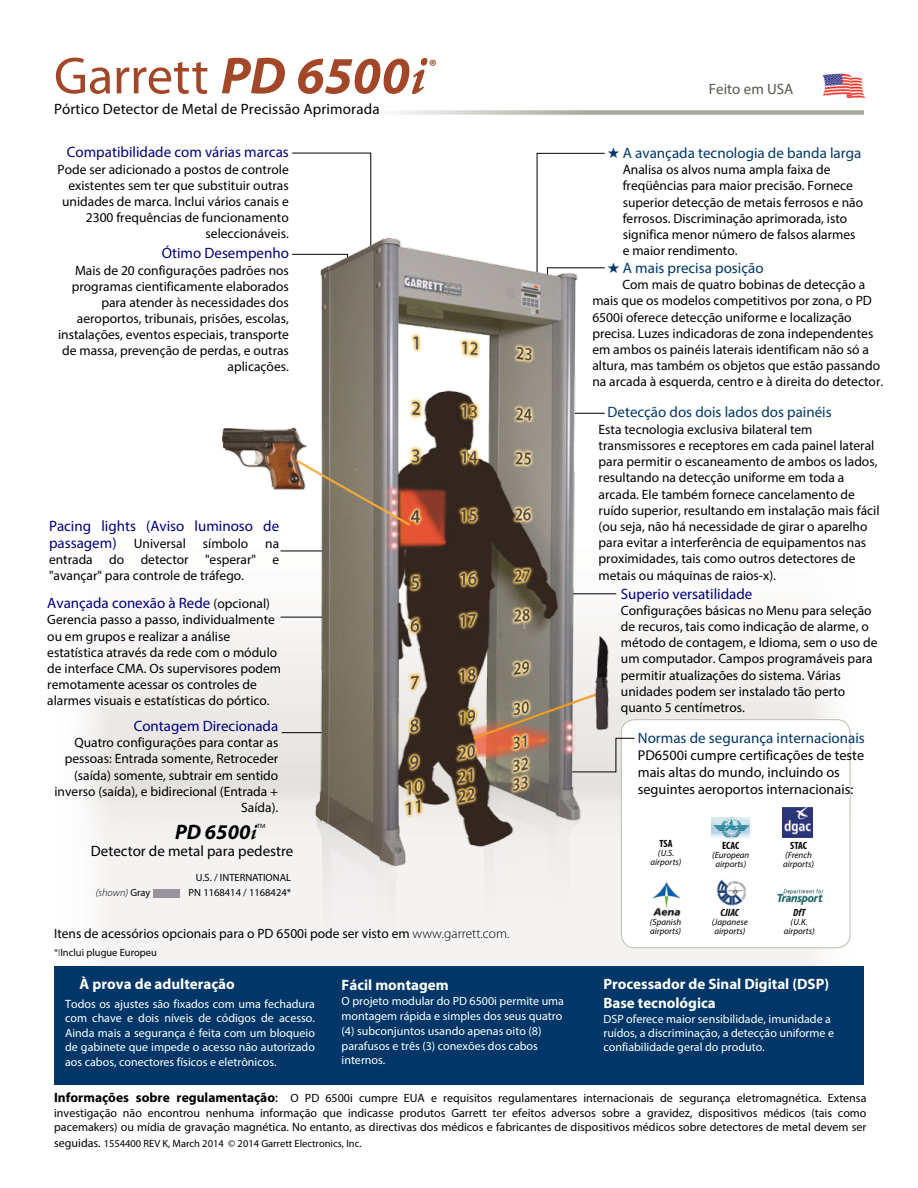
<style>
.page{position:relative;width:918px;height:1188px;background:#fff}
.page>*{position:absolute;margin:0;border:0;box-sizing:border-box;transform-origin:0 0}
.t1{font:52.5px "Myriad Pro";color:#a44628}
.t2{font:italic 700 21px "Myriad Pro";color:#000}
.t3{font:700 18px "Myriad Pro";color:#a44628}
.t4{font:15px/17px "Myriad Pro";color:#000080}
.t5{font:15px "Myriad Pro";color:#003768}
.t6{font:700 15px/18.3px "Myriad Pro";color:#fff}
.t7{font:15px "Myriad Pro";letter-spacing:.01em;color:#000}
.t8{font:15px "Myriad Pro";color:#58584f}
.t9{font:14.25px/17.1px "Myriad Pro";color:#000}
.t10{font:13.5px/16.2px "Myriad Pro";color:#000}
.t11{font:12px/14.4px "Myriad Pro";color:#fff}
.t12{font:12px/14.5px "Myriad Pro";color:#000;text-align:justify}
.t13{font:10.5px "Myriad Pro";color:#000}
.t14{font:700 condensed 10.5px "Myriad Pro";color:#000}
.t15{font:italic 300 10.5px "Myriad Pro";color:#000}
.t16{font:italic 700 condensed 10.5px "Myriad Pro";color:#000}
.t17{font:italic 9px/9px "Myriad Pro";color:#000;text-align:center}
.s1{font-weight:700;font-style:italic}
.s2{font-family:"Calisto";font-weight:700;font-style:italic}
.s3{font-size:13.5px;color:#000}
.s4{font-family:"Calisto"}
.s5{font-weight:400;font-style:normal}
.s6{font-weight:300}
.s7{font-weight:700;font-size:13.5px}
.s8{font-weight:600;font-stretch:condensed;font-size:13.5px}
.s9{font-size:12px}
</style>
<div class="page">
<img style="left:84px;top:238px;width:767px;height:728px">
<div style="left:316px;top:866px;width:80px;height:100px;background:#f3f1f0"></div>
<div style="left:472px;top:866px;width:107px;height:94px;background:#f5f3f2"></div>
<div style="left:54px;top:966px;width:810px;height:119px;background:#003768"></div>
<div style="left:621px;top:720px;width:229px;height:228px;background:#fff;border-radius:14px"></div>
<div style="left:621px;top:719px;width:229px;height:229px;border:1px solid #bdbdb0;border-radius:14px"></div>
<img style="left:652px;top:882px;width:29px;height:34px">
<img style="left:783px;top:808px;width:29px;height:30px">
<img style="left:712px;top:817px;width:38px;height:22px">
<img style="left:716px;top:880px;width:31px;height:25px">
<img style="left:777px;top:888px;width:47px;height:17px">
<div style="left:153px;top:889px;width:27px;height:9px;background:#98939d"></div>
<svg style="left:536px;top:152px;width:70px;height:87px"></svg>
<hr style="left:562px;top:593px;width:54px;height:1px;background:#000">
<svg style="left:609px;top:737px;width:26px;height:36px"></svg>
<svg style="left:394px;top:110px;width:470px;height:5px;background:#bebeb6"></svg>
<img style="left:822px;top:73px;width:43px;height:24px">
<svg style="left:291px;top:152px;width:81px;height:87px"></svg>
<img style="left:223px;top:239px;width:386px;height:627px">
<h1 class="t1" style="left:54px;top:43px;width:373px">Garrett <span class="s1">PD 6500</span><span class="s2">i</span></h1>
<h3 class="t3" style="left:429px;top:55px;width:10px">®</h3>
<p class="t7" style="left:54px;top:99px;width:327px">Pórtico Detector de Metal de Precissão Aprimorada</p>
<p class="t4" style="left:67px;top:143px;width:224px">Compatibilidade com várias marcas</p>
<p class="t10" style="left:58px;top:161px;width:233px;text-align:right">Pode ser adicionado a postos de controle existentes sem ter que substituir outras unidades de marca. Inclui vários canais e 2300 frequências de funcionamento seleccionáveis.</p>
<p class="t4" style="left:162px;top:244px;width:129px">Ótimo Desempenho</p>
<p class="t10" style="left:58px;top:262px;width:232px;text-align:right">Mais de 20 configurações padrões nos programas cientificamente elaborados para atender às necessidades dos aeroportos, tribunais, prisões, escolas, instalações, eventos especiais, transporte de massa, prevenção de perdas, e outras aplicações.</p>
<p class="t4" style="left:49px;top:517px;width:232px">Pacing lights (Aviso luminoso de passagem) <span class="s3">Universal</span></p>
<p class="t10" style="left:203px;top:535px;width:47px">símbolo</p>
<p class="t10" style="left:49px;top:535px;width:232px;text-align:justify;text-indent:216px">na entrada do detector "esperar" e "avançar" para controle de tráfego.</p>
<p class="t4" style="left:47px;top:595px;width:224px">Avançada conexão à Rede <span class="s3">(opcional)</span></p>
<p class="t10" style="left:47px;top:612px;width:235px">Gerencia passo a passo, individualmente ou em grupos e realizar a análise estatística através da rede com o módulo de interface CMA. Os supervisores podem remotamente acessar os controles de alarmes visuais e estatísticas do pórtico.</p>
<p class="t4" style="left:134px;top:717px;width:146px">Contagem Direcionada</p>
<p class="t10" style="left:54px;top:734px;width:225px;text-align:right">Quatro configurações para contar as pessoas: Entrada somente, Retroceder (saída) somente, subtrair em sentido inverso (saída), e bidirecional (Entrada + Saída).</p>
<h2 class="t2" style="left:175px;top:818px;width:92px">PD 6500<span class="s4">i</span><sup>™</sup></h2>
<p class="t7" style="left:91px;top:842px;width:204px">Detector de metal para pedestre</p>
<p class="t13" style="left:196px;top:871px;width:97px">U.S. / INTERNATIONAL</p>
<p class="t15" style="left:96px;top:887px;width:56px">(shown) <span class="s5">Gray</span></p>
<p class="t13" style="left:189px;top:886px;width:104px">PN 1168414 / 1168424*</p>
<p class="t10" style="left:54px;top:926px;width:457px">Itens de acessórios opcionais para o PD 6500i pode ser visto em <span class="s6">www.garrett.com.</span></p>
<p class="t13" style="left:54px;top:946px;width:104px"><span class="s6">*I</span>Inclui plugue Europeu</p>
<p class="t6" style="left:80px;top:975px;width:157px">À prova de adulteração</p>
<p class="t11" style="left:65px;top:997px;width:251px;text-align:justify">Todos os ajustes são fixados com uma fechadura com chave e dois níveis de códigos de acesso.<br>Ainda mais a segurança é feita com um bloqueio de gabinete que impede o acesso não autorizado aos cabos, conectores físicos e eletrônicos.</p>
<p class="t6" style="left:342px;top:975px;width:109px">Fácil montagem</p>
<p class="t11" style="left:342px;top:994px;width:224px">O projeto modular do PD 6500i permite uma montagem rápida e simples dos seus quatro (4) subconjuntos usando apenas oito (8) parafusos e três (3) conexões dos cabos internos.</p>
<p class="t8" style="left:709px;top:80px;width:86px">Feito em USA</p>
<p class="t5" style="left:608px;top:144px;width:255px">★ A avançada tecnologia de banda larga</p>
<p class="t10" style="left:623px;top:161px;width:242px">Analisa os alvos numa ampla faixa de freqüências para maior precisão. Fornece superior detecção de metais ferrosos e não ferrosos. Discriminação aprimorada, isto significa menor número de falsos alarmes e maior rendimento.</p>
<p class="t5" style="left:608px;top:259px;width:158px">★ A mais precisa posição</p>
<p class="t10" style="left:592px;top:276px;width:292px;text-indent:30px">Com mais de quatro bobinas de detecção a mais que os modelos competitivos por zona, o PD 6500i oferece detecção uniforme e localização precisa. Luzes indicadoras de zona independentes em ambos os painéis laterais identificam não só a altura, mas também os objetos que estão passando na arcada à esquerda, centro e à direita do detector.</p>
<p class="t5" style="left:608px;top:403px;width:226px">Detecção dos dois lados dos painéis</p>
<p class="t10" style="left:599px;top:421px;width:283px">Esta tecnologia exclusiva bilateral tem transmissores e receptores em cada painel lateral para permitir o escaneamento de ambos os lados, resultando na detecção uniforme em toda a arcada. Ele também fornece cancelamento de ruído superior, resultando em instalação mais fácil (ou seja, não há necessidade de girar o aparelho para evitar a interferência de equipamentos nas proximidades, tais como outros detectores de metais ou máquinas de raios-x).</p>
<p class="t4" style="left:621px;top:585px;width:133px">Superio versatilidade</p>
<p class="t10" style="left:621px;top:602px;width:258px">Configurações básicas no Menu para seleção de recuros, tais como indicação de alarme, o método de contagem, e ldioma, sem o uso de um computador. Campos programáveis para permitir atualizações do sistema. Várias unidades podem ser instalado tão perto quanto 5 centímetros.</p>
<p class="t5" style="left:638px;top:728px;width:228px">Normas de segurança internacionais</p>
<p class="t9" style="left:638px;top:746px;width:228px">PD6500i cumpre certificações de teste mais altas do mundo, incluindo os seguintes aeroportos internacionais:</p>
<p class="t14" style="left:659px;top:837px;width:15px">TSA</p>
<p class="t17" style="left:651px;top:849px;width:32px">(U.S. airports)</p>
<p class="t17" style="left:650px;top:917px;width:33px;text-align:left">(Spanish airports)</p>
<p class="t14" style="left:722px;top:839px;width:19px">ECAC</p>
<p class="t17" style="left:712px;top:850px;width:39px">(European airports)</p>
<p class="t16" style="left:721px;top:906px;width:20px">CJIAC</p>
<p class="t17" style="left:712px;top:917px;width:38px;text-align:left">(Japanese airports)</p>
<p class="t14" style="left:790px;top:839px;width:18px">STAC</p>
<p class="t17" style="left:783px;top:850px;width:32px;text-align:left">(French airports)</p>
<p class="t16" style="left:793px;top:906px;width:14px">DfT</p>
<p class="t17" style="left:784px;top:917px;width:32px">(U.K. airports)</p>
<p class="t6" style="left:603px;top:975px;width:227px">Processador de Sinal Digital (DSP)<br>Base tecnológica</p>
<p class="t11" style="left:603px;top:1011px;width:232px">DSP oferece maior sensibilidade, imunidade a ruídos, a discriminação, a detecção uniforme e confiabilidade geral do produto.</p>
<p class="t12" style="left:54px;top:1091px;width:814px"><span class="s7">Informações sobre regulamentação</span><span class="s8">:</span> O PD 6500i cumpre EUA e requisitos regulamentares internacionais de segurança eletromagnética. Extensa investigação não encontrou nenhuma informação que indicasse produtos Garrett ter efeitos adversos sobre a gravidez, dispositivos médicos (tais como pacemakers) ou mídia de gravação magnética. No entanto, as directivas dos médicos e fabricantes de dispositivos médicos sobre detectores de metal devem ser</p>
<p class="t13" style="left:54px;top:1137px;width:309px"><span class="s9">seguidas.</span> 1554400 REV K, March 2014 © 2014 Garrett Electronics, Inc.</p>
</div>
